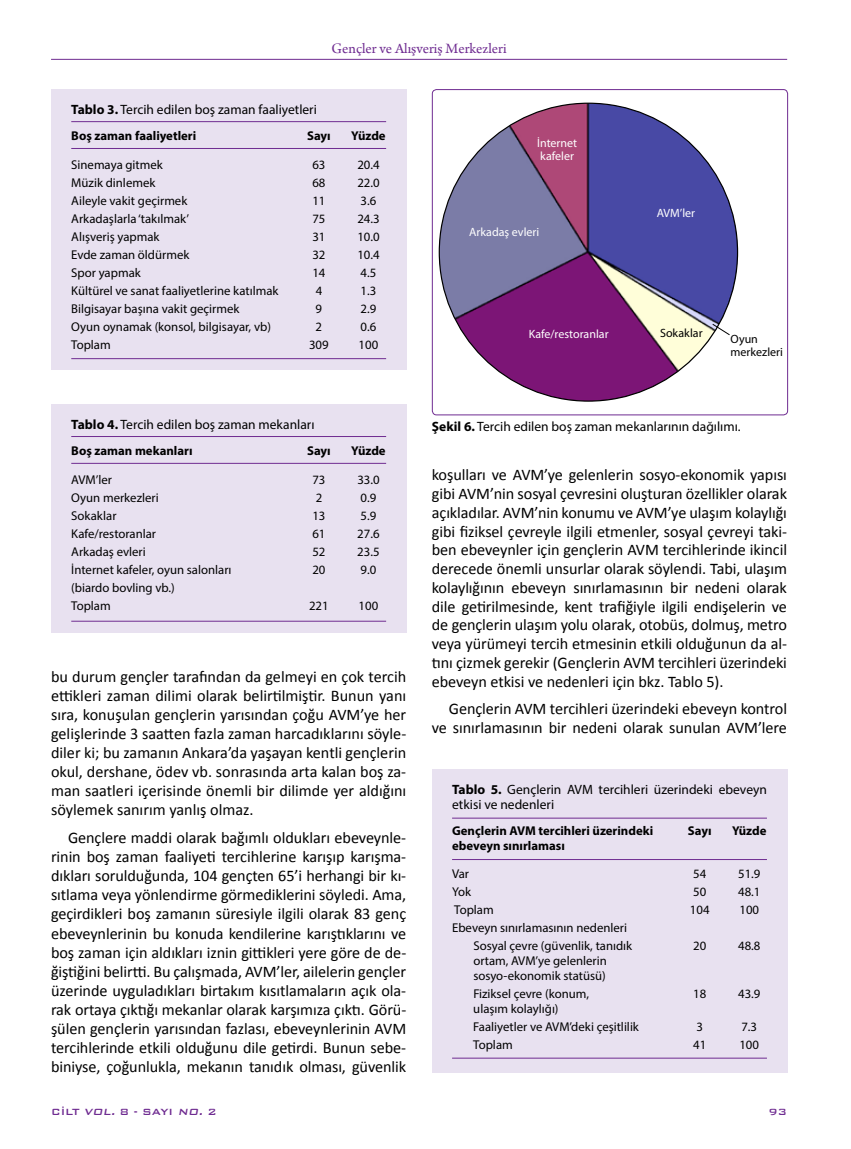
<style>
.page{position:relative;width:851px;height:1149px;background:#fff}
.page>*{position:absolute;margin:0;border:0;box-sizing:border-box;transform-origin:0 0}
.t1{font:16.2px/19px "Calibri";letter-spacing:-.005em;color:#000;text-align:justify}
.t2{font:15px "Arno Pro";color:#6f2c91}
.t3{font:13.5px/15px "Myriad Pro";color:#000}
.t4{font:12.75px/18px "Myriad Pro";color:#000}
.t5{font:700 12.75px "Myriad Pro";color:#000}
.t6{font:12px/13.5px "Myriad Pro";color:#fff}
.t7{font:12px/13.5px "Myriad Pro";color:#000}
.t8{font:500 12px "Bank Gothic BT";color:#6f2c91}
.s1{font-weight:700}
.s2{font-style:italic}
</style>
<div class="page">
<hr style="left:51px;top:59px;width:736px;height:1px;background:#6f2c91">
<div style="left:51px;top:89px;width:355px;height:281px;background:#e8e1f0"></div>
<hr style="left:71px;top:121px;width:315px;height:1px;background:#6f2c91">
<hr style="left:71px;top:148px;width:315px;height:1px;background:#6f2c91">
<hr style="left:71px;top:358px;width:315px;height:1px;background:#6f2c91">
<div style="left:51px;top:404px;width:355px;height:228px;background:#e8e1f0"></div>
<hr style="left:71px;top:436px;width:315px;height:1px;background:#6f2c91">
<hr style="left:71px;top:463px;width:315px;height:1px;background:#6f2c91">
<hr style="left:71px;top:620px;width:315px;height:1px;background:#6f2c91">
<div style="left:432px;top:89px;width:355px;height:326px;border:1px solid #6f2c91;border-radius:4px"></div>
<img style="left:439px;top:103px;width:298px;height:298px;border-radius:149px">
<svg style="left:711px;top:323px;width:19px;height:13px"></svg>
<div style="left:432px;top:768px;width:355px;height:303px;background:#e8e1f0"></div>
<hr style="left:452px;top:817px;width:314px;height:1px;background:#6f2c91">
<hr style="left:452px;top:859px;width:314px;height:1px;background:#6f2c91">
<hr style="left:452px;top:1057px;width:314px;height:1px;background:#6f2c91">
<p class="t2" style="left:331px;top:40px;width:176px">Gençler ve Alışveriş Merkezleri</p>
<p class="t3" style="left:71px;top:102px;width:247px"><span class="s1">Tablo 3.</span> Tercih edilen boş zaman faaliyetleri</p>
<p class="t5" style="left:71px;top:127px;width:126px">Boş zaman faaliyetleri</p>
<p class="t5" style="left:307px;top:127px;width:25px">Sayı</p>
<p class="t5" style="left:351px;top:127px;width:36px">Yüzde</p>
<p class="t4" style="left:71px;top:155px;width:93px">Sinemaya gitmek</p>
<p class="t4" style="left:312px;top:155px;width:15px">63</p>
<p class="t4" style="left:357px;top:155px;width:24px">20.4</p>
<p class="t4" style="left:71px;top:173px;width:86px">Müzik dinlemek</p>
<p class="t4" style="left:312px;top:173px;width:15px">68</p>
<p class="t4" style="left:357px;top:173px;width:24px">22.0</p>
<p class="t4" style="left:71px;top:191px;width:117px">Aileyle vakit geçirmek</p>
<p class="t4" style="left:312px;top:191px;width:15px">11</p>
<p class="t4" style="left:360px;top:191px;width:17px">3.6</p>
<p class="t4" style="left:71px;top:209px;width:119px">Arkadaşlarla ‘takılmak’</p>
<p class="t4" style="left:312px;top:209px;width:15px">75</p>
<p class="t4" style="left:357px;top:209px;width:24px">24.3</p>
<p class="t4" style="left:71px;top:227px;width:90px">Alışveriş yapmak</p>
<p class="t4" style="left:312px;top:227px;width:15px">31</p>
<p class="t4" style="left:357px;top:227px;width:24px">10.0</p>
<p class="t4" style="left:71px;top:245px;width:120px">Evde zaman öldürmek</p>
<p class="t4" style="left:312px;top:245px;width:15px">32</p>
<p class="t4" style="left:357px;top:245px;width:24px">10.4</p>
<p class="t4" style="left:71px;top:263px;width:71px">Spor yapmak</p>
<p class="t4" style="left:312px;top:263px;width:15px">14</p>
<p class="t4" style="left:360px;top:263px;width:17px">4.5</p>
<p class="t4" style="left:71px;top:281px;width:209px">Kültürel ve sanat faaliyetlerine katılmak</p>
<p class="t4" style="left:315px;top:281px;width:8px">4</p>
<p class="t4" style="left:360px;top:281px;width:17px">1.3</p>
<p class="t4" style="left:71px;top:299px;width:170px">Bilgisayar başına vakit geçirmek</p>
<p class="t4" style="left:315px;top:299px;width:8px">9</p>
<p class="t4" style="left:360px;top:299px;width:17px">2.9</p>
<p class="t4" style="left:71px;top:317px;width:201px">Oyun oynamak (konsol, bilgisayar, vb)</p>
<p class="t4" style="left:315px;top:317px;width:8px">2</p>
<p class="t4" style="left:360px;top:317px;width:17px">0.6</p>
<p class="t4" style="left:71px;top:335px;width:41px">Toplam</p>
<p class="t4" style="left:309px;top:335px;width:21px">309</p>
<p class="t4" style="left:358px;top:335px;width:21px">100</p>
<p class="t6" style="left:537px;top:136px;width:42px">İnternet kafeler</p>
<p class="t6" style="left:469px;top:225px;width:72px">Arkadaş evleri</p>
<p class="t6" style="left:528px;top:327px;width:81px">Kafe/restoranlar</p>
<p class="t6" style="left:656px;top:206px;width:40px">AVM’ler</p>
<p class="t7" style="left:660px;top:326px;width:44px">Sokaklar</p>
<p class="t7" style="left:730px;top:331px;width:54px">Oyun merkezleri</p>
<p class="t3" style="left:71px;top:417px;width:245px"><span class="s1">Tablo 4.</span> Tercih edilen boş zaman mekanları</p>
<p class="t5" style="left:71px;top:442px;width:123px">Boş zaman mekanları</p>
<p class="t5" style="left:307px;top:442px;width:25px">Sayı</p>
<p class="t5" style="left:351px;top:442px;width:36px">Yüzde</p>
<p class="t4" style="left:71px;top:470px;width:42px">AVM’ler</p>
<p class="t4" style="left:312px;top:470px;width:15px">73</p>
<p class="t4" style="left:357px;top:470px;width:24px">33.0</p>
<p class="t4" style="left:71px;top:488px;width:89px">Oyun merkezleri</p>
<p class="t4" style="left:315px;top:488px;width:8px">2</p>
<p class="t4" style="left:360px;top:488px;width:17px">0.9</p>
<p class="t4" style="left:71px;top:506px;width:47px">Sokaklar</p>
<p class="t4" style="left:312px;top:506px;width:15px">13</p>
<p class="t4" style="left:360px;top:506px;width:17px">5.9</p>
<p class="t4" style="left:71px;top:524px;width:86px">Kafe/restoranlar</p>
<p class="t4" style="left:312px;top:524px;width:15px">61</p>
<p class="t4" style="left:357px;top:524px;width:24px">27.6</p>
<p class="t4" style="left:71px;top:542px;width:76px">Arkadaş evleri</p>
<p class="t4" style="left:312px;top:542px;width:15px">52</p>
<p class="t4" style="left:357px;top:542px;width:24px">23.5</p>
<p class="t4" style="left:71px;top:560px;width:162px">İnternet kafeler, oyun salonları</p>
<p class="t4" style="left:312px;top:560px;width:15px">20</p>
<p class="t4" style="left:360px;top:560px;width:17px">9.0</p>
<p class="t4" style="left:71px;top:578px;width:105px">(biardo bovling vb.)<br>Toplam</p>
<p class="t4" style="left:309px;top:596px;width:21px">221</p>
<p class="t4" style="left:358px;top:596px;width:21px">100</p>
<p class="t1" style="left:51px;top:665px;width:357px">bu durum gençler tarafından da gelmeyi en çok tercih ettikleri zaman dilimi olarak belirtilmiştir. Bunun yanı sıra, konuşulan gençlerin yarısından çoğu AVM’ye her gelişlerinde 3 saatten fazla zaman harcadıklarını söyle&shy;diler ki; bu zamanın Ankara’da yaşayan kentli gençlerin okul, dershane, ödev vb. sonrasında arta kalan boş za&shy;man saatleri içerisinde önemli bir dilimde yer aldığını söylemek sanırım yanlış olmaz.</p>
<p class="t1" style="left:51px;top:827px;width:357px;text-indent:17px">Gençlere maddi olarak bağımlı oldukları ebeveynle&shy;rinin boş zaman faaliyeti tercihlerine karışıp karışma&shy;dıkları sorulduğunda, 104 gençten 65’i herhangi bir kı&shy;sıtlama veya yönlendirme görmediklerini söyledi. Ama, geçirdikleri boş zamanın süresiyle ilgili olarak 83 genç ebeveynlerinin bu konuda kendilerine karıştıklarını ve boş zaman için aldıkları iznin gittikleri yere göre de de&shy;ğiştiğini belirtti. Bu çalışmada, AVM’ler, ailelerin gençler üzerinde uyguladıkları birtakım kısıtlamaların açık ola&shy;rak ortaya çıktığı mekanlar olarak karşımıza çıktı. Görü&shy;şülen gençlerin yarısından fazlası, ebeveynlerinin AVM tercihlerinde etkili olduğunu dile getirdi. Bunun sebe&shy;biniyse, çoğunlukla, mekanın tanıdık olması, güvenlik</p>
<p class="t8" style="left:51px;top:1104px;width:167px">CİLT <span class="s2">VOL.</span> 8 - SAYI <span class="s2">NO.</span> 2</p>
<p class="t3" style="left:432px;top:419px;width:310px"><span class="s1">Şekil 6.</span> Tercih edilen boş zaman mekanlarının dağılımı.</p>
<p class="t1" style="left:432px;top:464px;width:356px">koşulları ve AVM’ye gelenlerin sosyo-ekonomik yapısı gibi AVM’nin sosyal çevresini oluşturan özellikler olarak açıkladılar. AVM’nin konumu ve AVM’ye ulaşım kolaylığı gibi fiziksel çevreyle ilgili etmenler, sosyal çevreyi taki&shy;ben ebeveynler için gençlerin AVM tercihlerinde ikincil derecede önemli unsurlar olarak söylendi. Tabi, ulaşım kolaylığının ebeveyn sınırlamasının bir nedeni olarak dile getirilmesinde, kent trafiğiyle ilgili endişelerin ve de gençlerin ulaşım yolu olarak, otobüs, dolmuş, metro veya yürümeyi tercih etmesinin etkili olduğunun da al&shy;tını çizmek gerekir (Gençlerin AVM tercihleri üzerindeki ebeveyn etkisi ve nedenleri için bkz. Tablo 5).</p>
<p class="t1" style="left:432px;top:698px;width:356px;text-align:right">Gençlerin AVM tercihleri üzerindeki ebeveyn kontrol ve sınırlamasının bir nedeni olarak sunulan AVM’lere</p>
<p class="t3" style="left:452px;top:781px;width:316px"><span class="s1">Tablo 5.</span> Gençlerin AVM tercihleri üzerindeki ebeveyn etkisi ve nedenleri</p>
<p class="t5" style="left:452px;top:821px;width:203px">Gençlerin AVM tercihleri üzerindeki</p>
<p class="t5" style="left:687px;top:821px;width:25px">Sayı</p>
<p class="t5" style="left:732px;top:821px;width:36px">Yüzde</p>
<p class="t5" style="left:452px;top:836px;width:114px">ebeveyn sınırlaması</p>
<p class="t4" style="left:452px;top:864px;width:19px">Var</p>
<p class="t4" style="left:693px;top:864px;width:15px">54</p>
<p class="t4" style="left:738px;top:864px;width:24px">51.9</p>
<p class="t4" style="left:452px;top:882px;width:20px">Yok</p>
<p class="t4" style="left:693px;top:882px;width:15px">50</p>
<p class="t4" style="left:738px;top:882px;width:24px">48.1</p>
<p class="t4" style="left:454px;top:900px;width:41px">Toplam</p>
<p class="t4" style="left:689px;top:900px;width:21px">104</p>
<p class="t4" style="left:739px;top:900px;width:21px">100</p>
<p class="t4" style="left:473px;top:918px;width:160px;text-indent:-21px">Ebeveyn sınırlamasının nedenleri<br>Sosyal çevre (güvenlik, tanıdık</p>
<p class="t4" style="left:693px;top:936px;width:15px">20</p>
<p class="t4" style="left:738px;top:936px;width:24px">48.8</p>
<p class="t4" style="left:473px;top:953px;width:135px;line-height:15px">ortam, AVM’ye gelenlerin sosyo-ekonomik statüsü)</p>
<p class="t4" style="left:473px;top:984px;width:117px">Fiziksel çevre (konum,</p>
<p class="t4" style="left:693px;top:984px;width:15px">18</p>
<p class="t4" style="left:738px;top:984px;width:24px">43.9</p>
<p class="t4" style="left:473px;top:999px;width:167px">ulaşım kolaylığı)<br>Faaliyetler ve AVM’deki çeşitlilik</p>
<p class="t4" style="left:696px;top:1017px;width:8px">3</p>
<p class="t4" style="left:741px;top:1017px;width:17px">7.3</p>
<p class="t4" style="left:473px;top:1035px;width:41px">Toplam</p>
<p class="t4" style="left:693px;top:1035px;width:15px">41</p>
<p class="t4" style="left:739px;top:1035px;width:21px">100</p>
<p class="t8" style="left:768px;top:1104px;width:20px">93</p>
</div>
